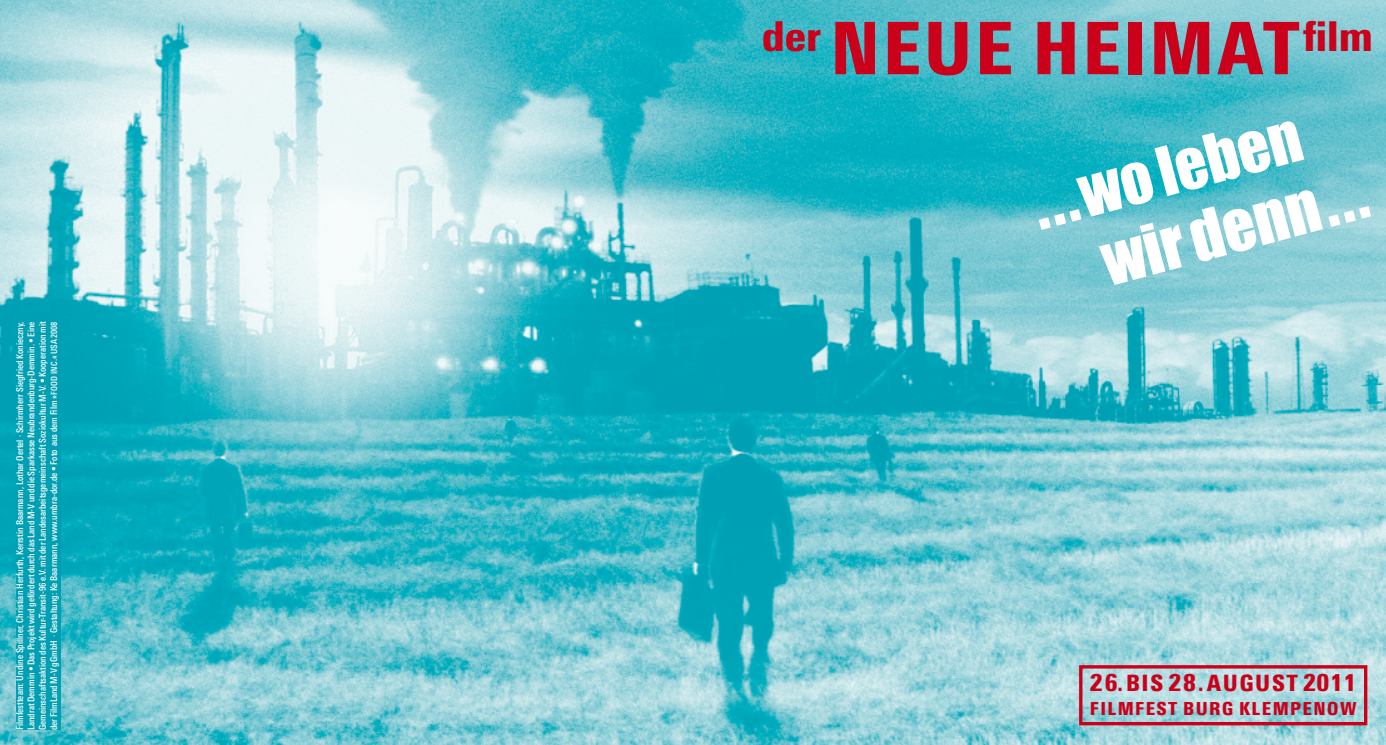
<style>
.page{position:relative;width:1386px;height:745px;background:#fff}
.page>*{position:absolute;margin:0;border:0;box-sizing:border-box;transform-origin:0 0}
.t1{font:900 condensed 72.25px "Linotype Univers";letter-spacing:.04em;color:#cb001a}
.t2{font:63.75px "Impact";color:#fff}
.t3{font:62.5px "Impact";color:#fff}
.t4{font:900 condensed 22.5px "Linotype Univers";letter-spacing:.08em;color:#cb001a}
.t5{font:900 condensed 18px "Linotype Univers";letter-spacing:.08em;color:#cb001a}
.t6{font:500 condensed 9.38px/11.2px "Linotype Univers";color:#fff;text-align:justify}
.s1{font-size:8.5px}
.s2{font-size:8.75px}
.s3{font-size:64.88px}
.s4{font-size:23.75px}
</style>
<div class="page">
<img style="left:0;top:0;width:1385px;height:744px">
<div style="left:1079px;top:664px;width:288px;height:60px;border:3px solid #cb001a"></div>
<div style="left:16px;top:321px;width:44px;height:408px;background:#009fb3"></div>
<p class="t6" style="left:14px;top:729px;width:410px;rotate:-90deg">Filmfestteam: Undine Spillner, Christian Herfurth, Kerrstin Baarmann, Lothar Oertel · Schirmherr Siegfried Konieczny, Landrat Demmin • Das Projekt wird gefördert durch das Land M-V und die Sparkasse Neubrandenburg-Demmin. • Eine Gemeinschaftsaktion des Kultur-Transit-96 e.V. mit der Landesarbeitsgemeinschaft Soziokultur M-V. • Kooperation mit der FilmLand M-V gGmbH · Gestaltung: Ke Baarmann, www.umbra-dor.de • Foto aus dem Film »<span class="s1">food in c</span>.« <span class="s2">USA 2008</span></p>
<h1 class="t1" style="left:762px;top:4px;width:612px"><sup>DER</sup> NEUE HEIMAT <sup>FILM</sup></h1>
<h3 class="t3" style="left:1024px;top:169px;width:277px;rotate:-15deg"><span class="s3">...</span>wo leben</h3>
<h2 class="t2" style="left:1093px;top:224px;width:273px;rotate:-15deg">wir denn<span class="s3">...</span></h2>
<h3 class="t4" style="left:1090px;top:668px;width:268px"><span class="s4">26</span>. BIS <span class="s4">28</span>. AUGUST <span class="s4">2011</span></h3>
<h3 class="t5" style="left:1090px;top:697px;width:268px">FILMFEST BURG KLEMPENOW</h3>
</div>
